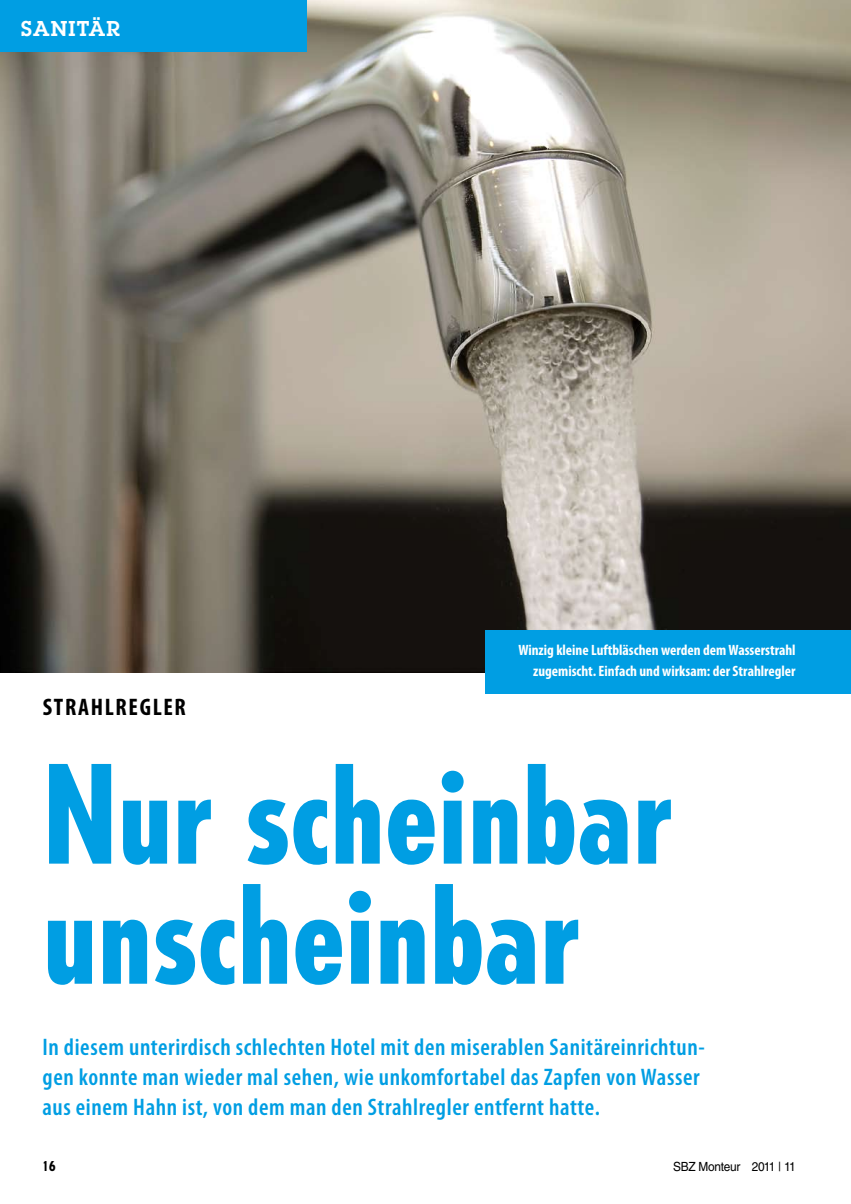
<style>
.page{position:relative;width:851px;height:1204px;background:#fff}
.page>*{position:absolute;margin:0;border:0;box-sizing:border-box;transform-origin:0 0}
.t1{font:800 condensed 135px/120px "Tempo Std";color:#009ee3}
.t2{font:600 condensed 24px/30px "Myriad Pro";letter-spacing:.025em;color:#009ee3}
.t3{font:700 condensed 24px "Myriad Pro";letter-spacing:.07em;color:#000}
.t4{font:600 21px "Lubalin Graph Std";letter-spacing:.05em;color:#fff}
.t5{font:700 condensed 15px/21px "Myriad Pro";color:#fff;text-align:right}
.t6{font:800 condensed 13.5px "Tempo Std";color:#000}
.t7{font:12.6px "Helvetica LT Std";letter-spacing:-.02em;color:#000;scale:.94 1}
</style>
<div class="page">
<img style="left:0;top:0;width:850px;height:672px">
<div style="left:0;top:0;width:306px;height:51px;background:#009ee3"></div>
<div style="left:485px;top:629px;width:365px;height:64px;background:#009ee3"></div>
<p class="t4" style="left:21px;top:15px;width:100px">SANITÄR</p>
<p class="t3" style="left:43px;top:691px;width:145px">Strahlregler</p>
<p class="t5" style="left:518px;top:639px;width:279px">Winzig kleine Luftbläschen werden dem Wasserstrahl zugemischt. Einfach und wirksam: der Strahlregler</p>
<h1 class="t1" style="left:43px;top:753px;width:631px">Nur scheinbar unscheinbar</h1>
<p class="t2" style="left:43px;top:1031px;width:663px">In diesem unterirdisch schlechten Hotel mit den miserablen Sanitäreinrichtun&shy;gen konnte man wieder mal sehen, wie unkomfortabel das Zapfen von Wasser aus einem Hahn ist, von dem man den Strahlregler entfernt hatte.</p>
<p class="t6" style="left:43px;top:1157px;width:14px">16</p>
<p class="t7" style="left:673px;top:1158px;width:132px">SBZ Monteur 2011 | 11</p>
</div>
